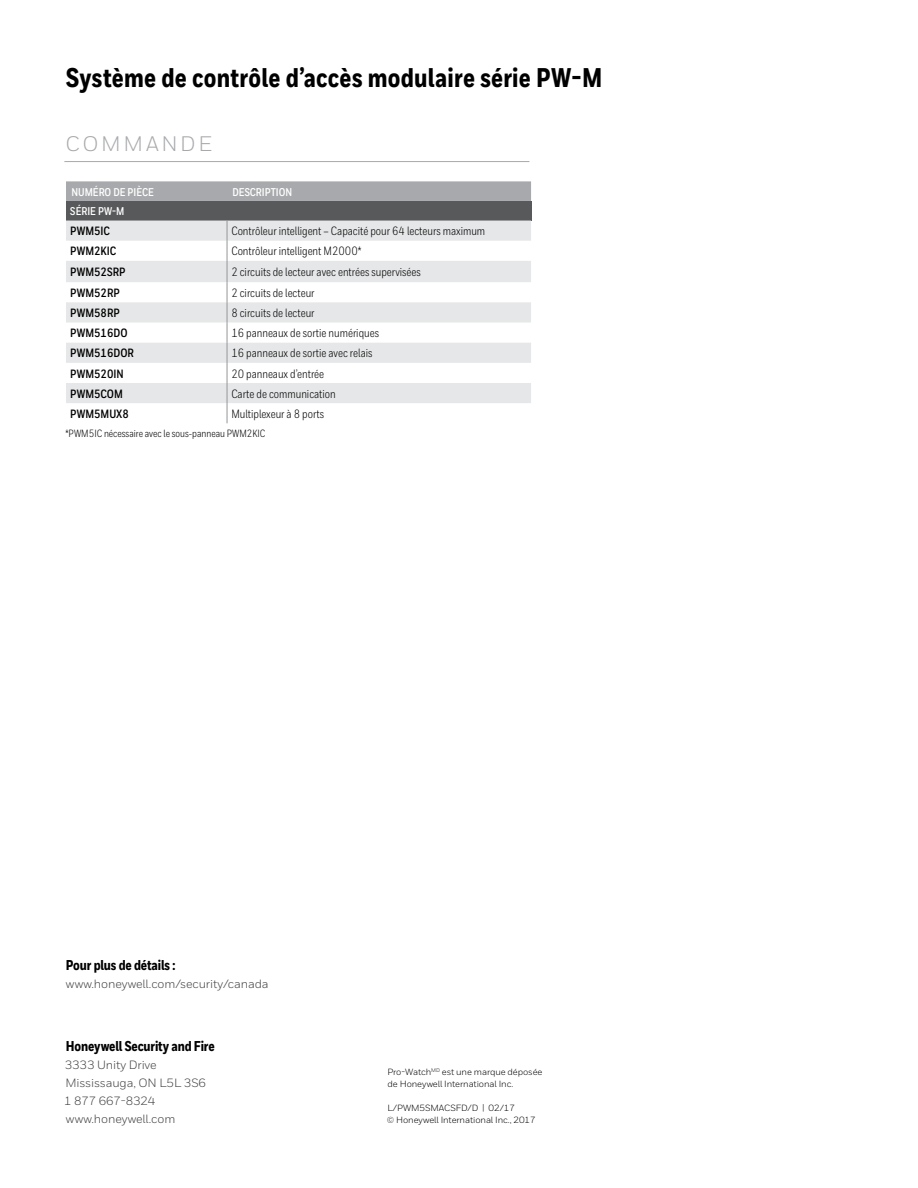
<style>
.page{position:relative;width:918px;height:1188px;background:#fff}
.page>*{position:absolute;margin:0;border:0;box-sizing:border-box;transform-origin:0 0}
.t1{font:800 27px "Honeywell Cond";letter-spacing:.01em;color:#000}
.t2{font:21px "Honeywell Sans";letter-spacing:.12em;color:#a7a9ac}
.t3{font:800 14.25px "Honeywell Cond";letter-spacing:-.01em;color:#000}
.t4{font:12px "Honeywell Cond";color:#000}
.t5{font:12px/18px "Honeywell Sans";letter-spacing:-.01em;color:#414042}
.t6{font:700 12px "Honeywell Cond";color:#000}
.t7{font:700 11.25px "Honeywell Cond";color:#fff}
.t8{font:10.5px "Honeywell Cond";color:#000}
.t9{font:9px/12px "Honeywell Sans";letter-spacing:-.01em;color:#000}
</style>
<div class="page">
<div style="left:66px;top:181px;width:465px;height:20px;background:#a7a9ac"></div>
<div style="left:66px;top:201px;width:465px;height:20px;background:#58595b"></div>
<svg style="left:66px;top:221px;width:465px;height:182px;fill:#e6e7e8"></svg>
<svg style="left:227px;top:221px;width:1px;height:202px"></svg>
<hr style="left:64px;top:161px;width:465px;height:1px;background:#a7a9ac">
<h1 class="t1" style="left:66px;top:61px;width:538px">Système de contrôle d’accès modulaire série PW-M</h1>
<h2 class="t2" style="left:65px;top:131px;width:148px">COMMANDE</h2>
<p class="t7" style="left:71px;top:185px;width:84px">NUMÉRO DE PIÈCE</p>
<p class="t7" style="left:232px;top:185px;width:61px">DESCRIPTION</p>
<p class="t7" style="left:70px;top:204px;width:55px">SÉRIE PW-M</p>
<p class="t6" style="left:70px;top:224px;width:41px">PWM5IC</p>
<p class="t4" style="left:231px;top:224px;width:255px">Contrôleur intelligent – Capacité pour 64 lecteurs maximum</p>
<p class="t6" style="left:70px;top:244px;width:48px">PWM2KIC</p>
<p class="t4" style="left:231px;top:244px;width:132px">Contrôleur intelligent M2000*</p>
<p class="t6" style="left:70px;top:264px;width:57px">PWM52SRP</p>
<p class="t4" style="left:231px;top:264px;width:191px">2 circuits de lecteur avec entrées supervisées</p>
<p class="t6" style="left:70px;top:286px;width:51px">PWM52RP</p>
<p class="t4" style="left:231px;top:286px;width:85px">2 circuits de lecteur</p>
<p class="t6" style="left:70px;top:306px;width:51px">PWM58RP</p>
<p class="t4" style="left:231px;top:306px;width:85px">8 circuits de lecteur</p>
<p class="t6" style="left:70px;top:326px;width:59px">PWM516DO</p>
<p class="t4" style="left:231px;top:326px;width:149px">16 panneaux de sortie numériques</p>
<p class="t6" style="left:70px;top:346px;width:65px">PWM516DOR</p>
<p class="t4" style="left:231px;top:346px;width:143px">16 panneaux de sortie avec relais</p>
<p class="t6" style="left:70px;top:366px;width:55px">PWM520IN</p>
<p class="t4" style="left:231px;top:366px;width:94px">20 panneaux d’entrée</p>
<p class="t6" style="left:70px;top:386px;width:54px">PWM5COM</p>
<p class="t4" style="left:231px;top:386px;width:106px">Carte de communication</p>
<p class="t6" style="left:70px;top:406px;width:60px">PWM5MUX8</p>
<p class="t4" style="left:231px;top:407px;width:94px">Multiplexeur à 8 ports</p>
<p class="t8" style="left:65px;top:427px;width:202px">*PWM5IC nécessaire avec le sous-panneau PWM2KIC</p>
<p class="t3" style="left:66px;top:956px;width:111px">Pour plus de détails :</p>
<p class="t5" style="left:66px;top:974px;width:204px">www.honeywell.com/security/canada</p>
<p class="t3" style="left:66px;top:1037px;width:150px">Honeywell Security and Fire</p>
<p class="t5" style="left:64px;top:1055px;width:144px">3333 Unity Drive<br>Mississauga, ON L5L 3S6<br>1 877 667-8324 www.honeywell.com</p>
<p class="t9" style="left:387px;top:1065px;width:157px">Pro-Watch<sup>MD</sup> est une marque déposée de Honeywell International Inc.</p>
<p class="t9" style="left:387px;top:1101px;width:150px">L/PWM5SMACSFD/D | 02/17<br>© Honeywell International Inc., 2017</p>
</div>
